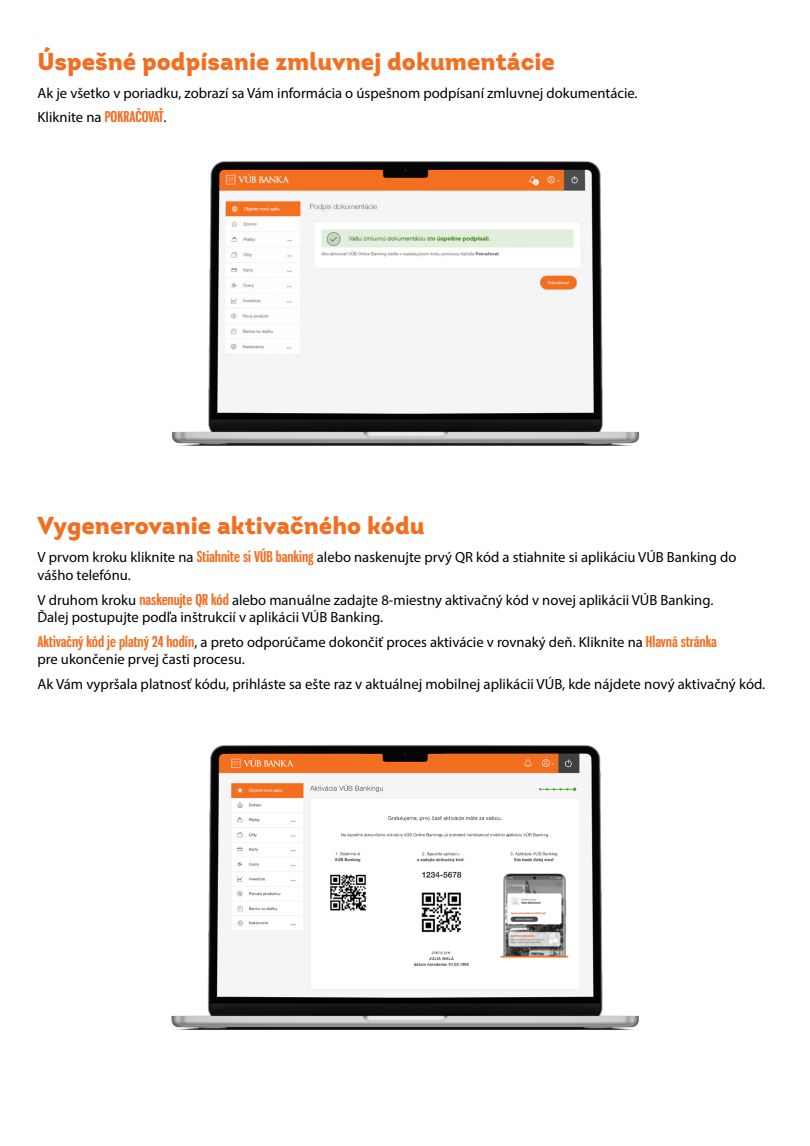
<style>
.page{position:relative;width:810px;height:1146px;background:#fff}
.page>*{position:absolute;margin:0;border:0;box-sizing:border-box;transform-origin:0 0}
.t1{font:900 24.45px "Intro";color:#f36e21}
.text{font:14.77px "Myriad Pro";color:#000}
.text-2{font:14.62px/17.6px "Myriad Pro";color:#000}
.s1{font-family:"Gnuolane Rg";font-weight:700;color:#f36e21}
</style>
<div class="page">
<img style="left:171px;top:745px;width:468px;height:285px">
<img style="left:171px;top:161px;width:469px;height:285px">
<h3 class="t1" style="left:38px;top:45px;width:519px">Úspešné podpísanie zmluvnej dokumentácie</h3>
<p class="text-2" style="left:38px;top:84px;width:602px">Ak je všetko v poriadku, zobrazí sa Vám informácia o úspešnom podpísaní zmluvnej dokumentácie.</p>
<p class="text-2" style="left:38px;top:109px;width:131px">Kliknite na <span class="s1">POKRAČOVAŤ</span>.</p>
<h3 class="t1" style="left:38px;top:510px;width:389px">Vygenerovanie aktivačného kódu</h3>
<p class="text-2" style="left:38px;top:549px;width:700px">V prvom kroku kliknite na <span class="s1">Stiahnite si VÚB banking</span> alebo naskenujte prvý QR kód a stiahnite si aplikáciu VÚB Banking do vášho telefónu.</p>
<p class="text-2" style="left:38px;top:591px;width:677px">V druhom kroku <span class="s1">naskenujte QR kód</span> alebo manuálne zadajte 8-miestny aktivačný kód v novej aplikácii VÚB Banking.<br>Ďalej postupujte podľa inštrukcií v aplikácii VÚB Banking.</p>
<p class="text-2" style="left:38px;top:633px;width:681px"><span class="s1">Aktivačný kód je platný 24 hodín</span>, a preto odporúčame dokončiť proces aktivácie v rovnaký deň. Kliknite na <span class="s1">Hlavná stránka </span>pre ukončenie prvej časti procesu.</p>
<p class="text" style="left:38px;top:675px;width:729px">Ak Vám vypršala platnosť kódu, prihláste sa ešte raz v aktuálnej mobilnej aplikácii VÚB, kde nájdete nový aktivačný kód.</p>
</div>
